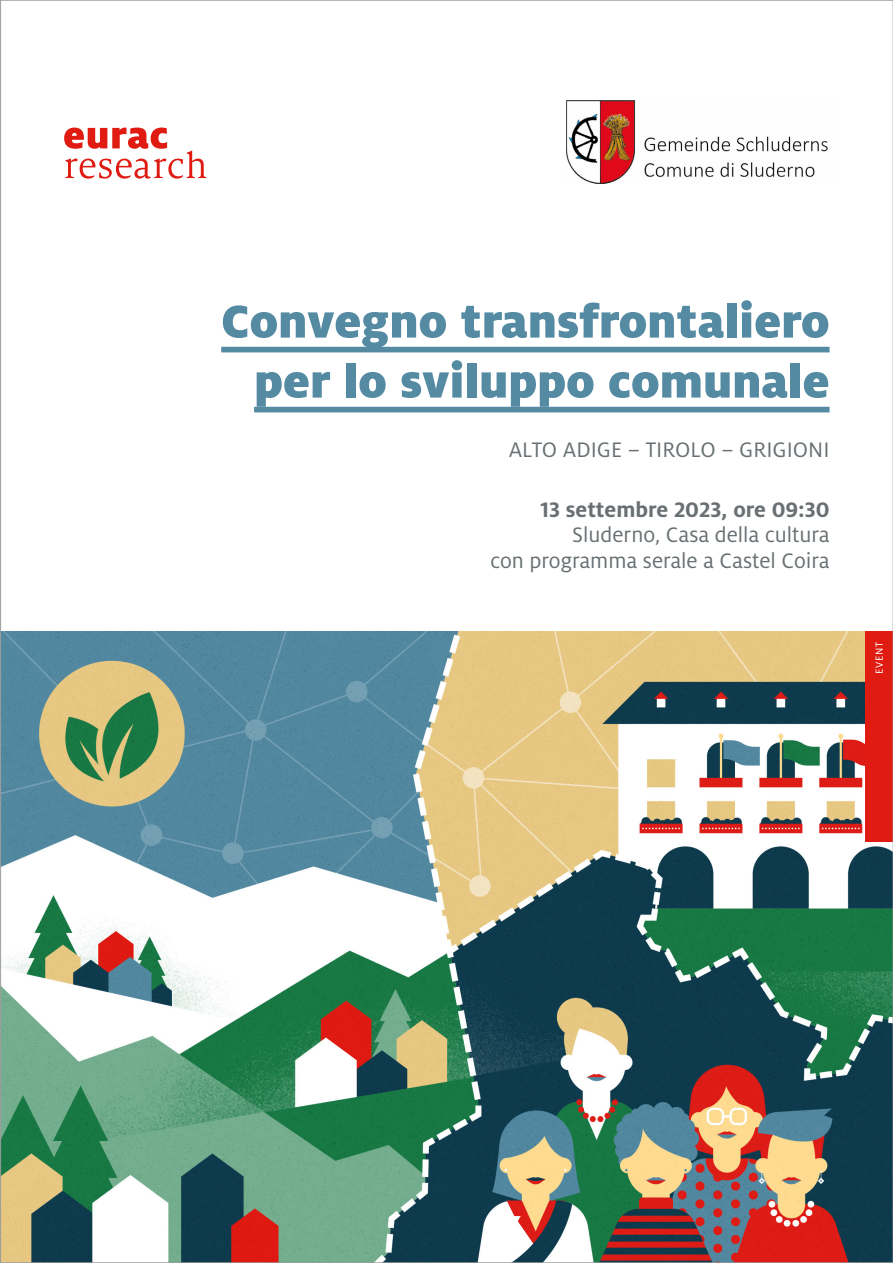
<style>
.page{position:relative;width:893px;height:1263px;background:#fff}
.page>*{position:absolute;margin:0;border:0;box-sizing:border-box;transform-origin:0 0}
.t1{font:900 51px/60px "Milo Pro";color:#558aa3;text-align:right}
.t2{font:23.25px/25.5px "Milo Pro";color:#697073;text-align:right}
.t3{font:700 23.25px "Milo Pro";color:#697073}
.t4{font:11.25px "Milo Pro";letter-spacing:.06em;color:#fff}
</style>
<div class="page">
<img style="left:2px;top:631px;width:889px;height:630px">
<svg style="left:64px;top:128px;width:142px;height:51px"></svg>
<div style="left:865px;top:631px;width:28px;height:211px;background:#df1b12"></div>
<div style="left:221px;top:347px;width:609px;height:5px;background:#558aa3"></div>
<div style="left:254px;top:407px;width:576px;height:5px;background:#558aa3"></div>
<img style="left:567px;top:100px;width:261px;height:84px">
<h1 class="t1" style="left:221px;top:291px;width:610px">Convegno transfrontaliero per lo sviluppo comunale</h1>
<p class="t2" style="left:509px;top:437px;width:322px">ALTO ADIGE – TIROLO – GRIGIONI</p>
<p class="t3" style="left:541px;top:496px;width:290px">13 settembre 2023, ore 09:30</p>
<p class="t2" style="left:490px;top:522px;width:341px">Sluderno, Casa della cultura<br>con programma serale a Castel Coira</p>
<p class="t4" style="left:873px;top:674px;width:34px;rotate:-90deg">EVENT</p>
</div>
